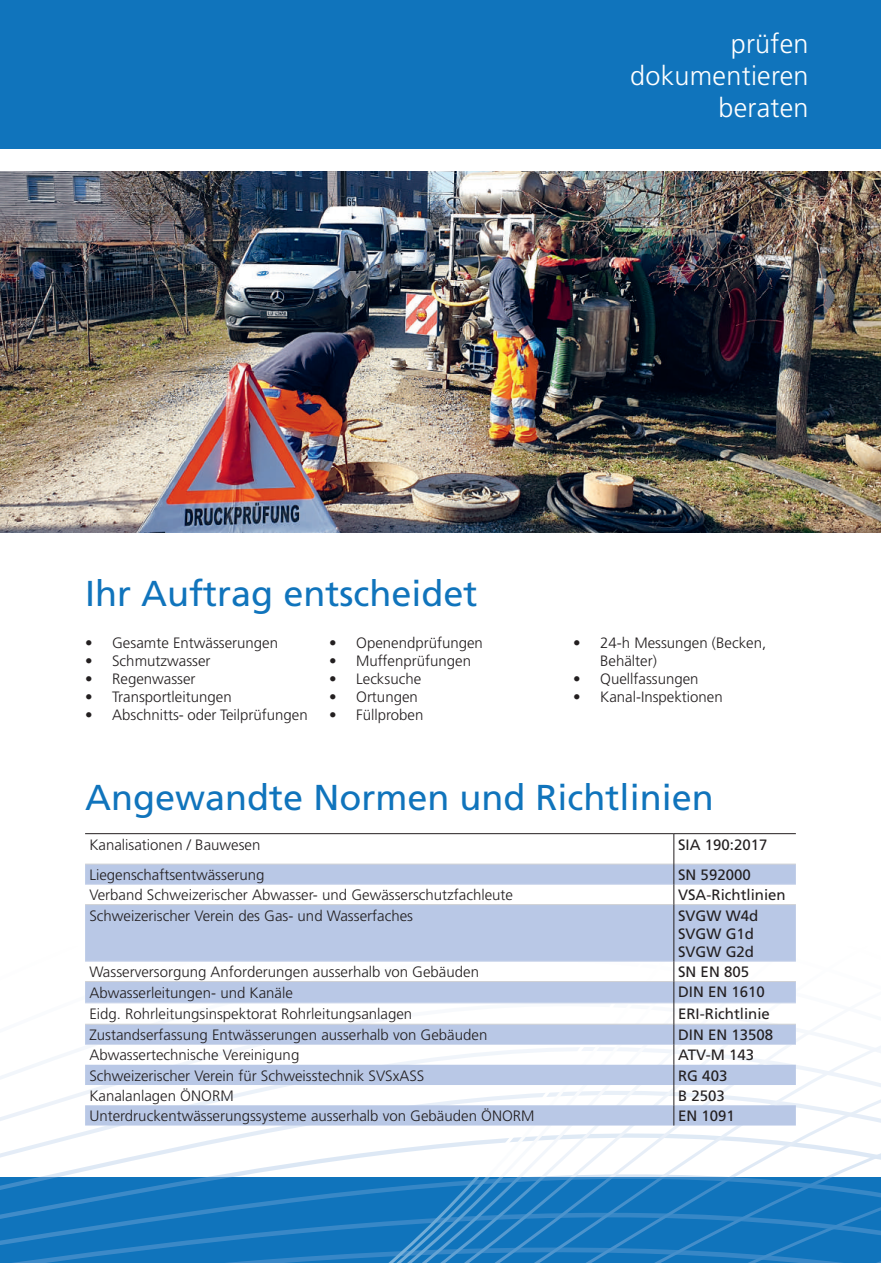
<style>
.page{position:relative;width:881px;height:1263px;background:#fff}
.page>*{position:absolute;margin:0;border:0;box-sizing:border-box;transform-origin:0 0}
.t1{font:36px "Frutiger";color:#1074bc}
.t2{font:300 27px/32.4px "Frutiger";letter-spacing:.01em;color:#fff;text-align:right}
.t3{font:300 15px/18px "Frutiger";color:#231f20}
.t4{font:15px/18px "Frutiger";color:#231f20}
</style>
<div class="page">
<svg style="left:0;top:1037px;width:880px;height:54px"></svg>
<svg style="left:0;top:1091px;width:880px;height:54px"></svg>
<svg style="left:0;top:1145px;width:880px;height:54px"></svg>
<svg style="left:0;top:1199px;width:880px;height:18px;background:#1878be"></svg>
<svg style="left:0;top:1217px;width:880px;height:46px;background:#1a79be"></svg>
<div style="left:0;top:0;width:880px;height:149px;background:#1074bc"></div>
<img style="left:0;top:171px;width:880px;height:362px">
<svg style="left:85px;top:865px;width:710px;height:260px;fill:#b9c8e6"></svg>
<hr style="left:85px;top:864px;width:588px;height:1px;background:#d1d2d4">
<hr style="left:673px;top:864px;width:122px;height:1px;background:#d1d2d4">
<hr style="left:85px;top:904px;width:588px;height:1px;background:#d1d2d4">
<hr style="left:673px;top:904px;width:122px;height:1px;background:#d1d2d4">
<hr style="left:85px;top:981px;width:588px;height:1px;background:#d1d2d4">
<hr style="left:673px;top:981px;width:122px;height:1px;background:#d1d2d4">
<hr style="left:85px;top:1024px;width:588px;height:1px;background:#d1d2d4">
<hr style="left:673px;top:1024px;width:122px;height:1px;background:#d1d2d4">
<hr style="left:85px;top:884px;width:588px;height:1px;background:#cfd9ed">
<hr style="left:673px;top:884px;width:122px;height:1px;background:#cfd9ed">
<hr style="left:85px;top:961px;width:588px;height:1px;background:#cfd9ed">
<hr style="left:673px;top:961px;width:122px;height:1px;background:#cfd9ed">
<hr style="left:85px;top:1003px;width:588px;height:1px;background:#cfd9ed">
<hr style="left:673px;top:1003px;width:122px;height:1px;background:#cfd9ed">
<hr style="left:85px;top:1044px;width:588px;height:1px;background:#cfd9ed">
<hr style="left:673px;top:1044px;width:122px;height:1px;background:#cfd9ed">
<hr style="left:85px;top:833px;width:588px;height:1px;background:#231f20">
<hr style="left:673px;top:833px;width:122px;height:1px;background:#231f20">
<hr style="left:673px;top:834px;width:1px;height:30px;background:#231f20">
<svg style="left:673px;top:864px;width:1px;height:41px"></svg>
<hr style="left:673px;top:905px;width:1px;height:56px;background:#231f20">
<svg style="left:673px;top:961px;width:1px;height:164px"></svg>
<h2 class="t2" style="left:630px;top:27px;width:180px">prüfen dokumentieren beraten</h2>
<h1 class="t1" style="left:85px;top:573px;width:394px">Ihr Auftrag entscheidet</h1>
<p class="t3" style="left:85px;top:634px;width:194px">• Gesamte Entwässerungen</p>
<p class="t3" style="left:85px;top:652px;width:127px">• Schmutzwasser</p>
<p class="t3" style="left:85px;top:670px;width:112px">• Regenwasser</p>
<p class="t3" style="left:85px;top:688px;width:148px">• Transportleitungen</p>
<p class="t3" style="left:85px;top:706px;width:224px">• Abschnitts- oder Teilprüfungen</p>
<p class="t3" style="left:329px;top:634px;width:155px">• Openendprüfungen</p>
<p class="t3" style="left:329px;top:652px;width:143px">• Muffenprüfungen</p>
<p class="t3" style="left:329px;top:670px;width:93px">• Lecksuche</p>
<p class="t3" style="left:329px;top:688px;width:90px">• Ortungen</p>
<p class="t3" style="left:329px;top:706px;width:96px">• Füllproben</p>
<p class="t3" style="left:600px;top:634px;width:167px;text-indent:-27px">• 24-h Messungen (Becken,<br>Behälter)</p>
<p class="t3" style="left:573px;top:670px;width:127px">• Quellfassungen</p>
<p class="t3" style="left:573px;top:688px;width:151px">• Kanal-Inspektionen</p>
<h1 class="t1" style="left:85px;top:777px;width:630px">Angewandte Normen und Richtlinien</h1>
<p class="t3" style="left:89px;top:835px;width:172px">Kanalisationen / Bauwesen</p>
<p class="t4" style="left:677px;top:835px;width:91px">SIA 190:2017</p>
<p class="t3" style="left:89px;top:866px;width:177px">Liegenschaftsentwässerung</p>
<p class="t4" style="left:677px;top:866px;width:74px">SN 592000</p>
<p class="t3" style="left:89px;top:886px;width:425px">Verband Schweizerischer Abwasser- und Gewässerschutzfachleute</p>
<p class="t4" style="left:677px;top:886px;width:109px">VSA-Richtlinien</p>
<p class="t3" style="left:89px;top:906px;width:325px">Schweizerischer Verein des Gas- und Wasserfaches</p>
<p class="t4" style="left:677px;top:906px;width:82px">SVGW W4d<br>SVGW G1d<br>SVGW G2d</p>
<p class="t3" style="left:89px;top:963px;width:391px">Wasserversorgung Anforderungen ausserhalb von Gebäuden</p>
<p class="t4" style="left:677px;top:963px;width:72px">SN EN 805</p>
<p class="t3" style="left:89px;top:983px;width:205px">Abwasserleitungen- und Kanäle</p>
<p class="t4" style="left:677px;top:983px;width:88px">DIN EN 1610</p>
<p class="t3" style="left:89px;top:1005px;width:324px">Eidg. Rohrleitungsinspektorat Rohrleitungsanlagen</p>
<p class="t4" style="left:677px;top:1004px;width:93px">ERI-Richtlinie</p>
<p class="t3" style="left:89px;top:1026px;width:399px">Zustandserfassung Entwässerungen ausserhalb von Gebäuden</p>
<p class="t4" style="left:677px;top:1026px;width:97px">DIN EN 13508</p>
<p class="t3" style="left:89px;top:1046px;width:211px">Abwassertechnische Vereinigung</p>
<p class="t4" style="left:677px;top:1046px;width:77px">ATV-M 143</p>
<p class="t3" style="left:89px;top:1066px;width:336px">Schweizerischer Verein für Schweisstechnik SVSxASS</p>
<p class="t4" style="left:677px;top:1066px;width:51px">RG 403</p>
<p class="t3" style="left:89px;top:1087px;width:146px">Kanalanlagen ÖNORM</p>
<p class="t4" style="left:677px;top:1086px;width:48px">B 2503</p>
<p class="t3" style="left:89px;top:1107px;width:446px">Unterdruckentwässerungssysteme ausserhalb von Gebäuden ÖNORM</p>
<p class="t4" style="left:677px;top:1107px;width:58px">EN 1091</p>
</div>
